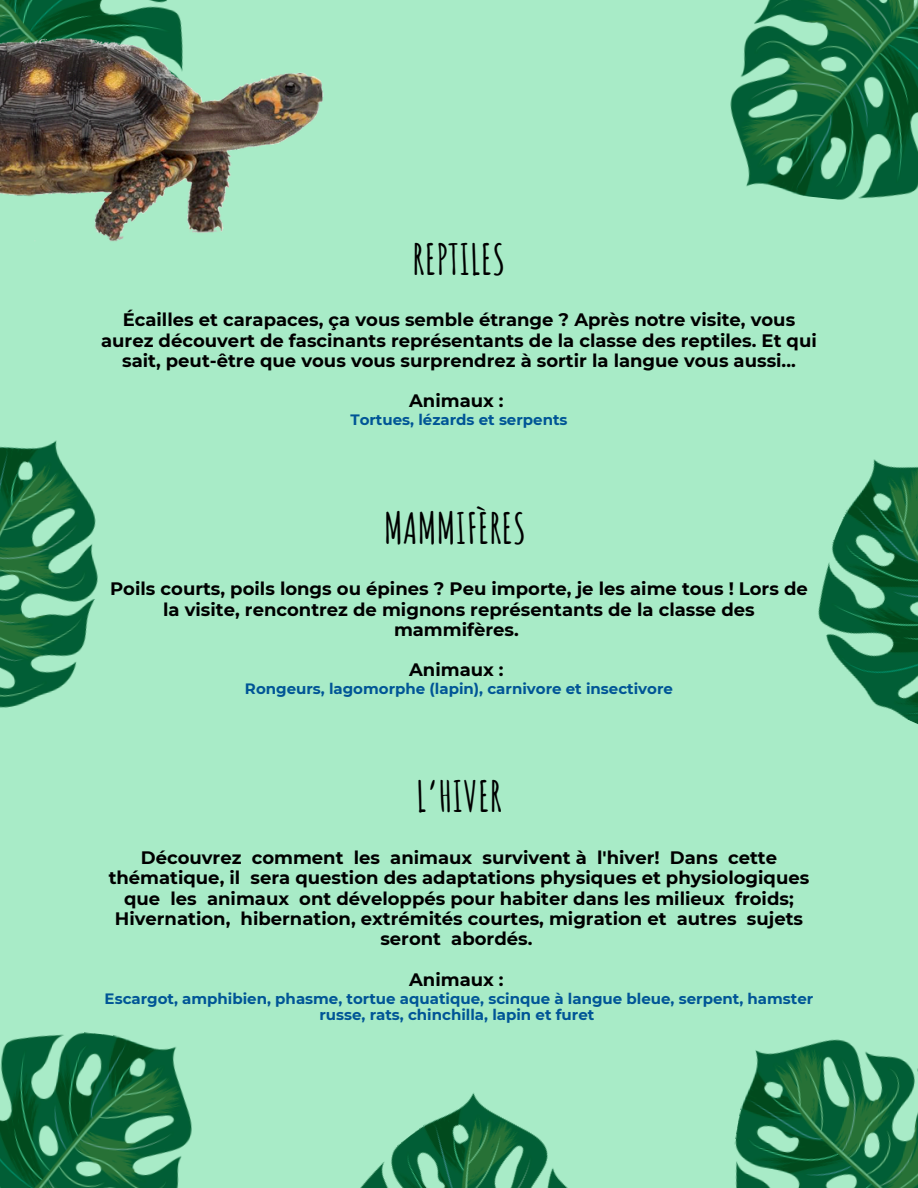
<style>
.page{position:relative;width:918px;height:1188px;background:#a8ebc7}
.page>*{position:absolute;margin:0;border:0;box-sizing:border-box;transform-origin:0 0}
.t1{font:700 42px "Amatic SC";color:#000}
.t2{font:700 18px/20.2px "Montserrat";color:#000;text-align:center}
.t3{font:700 15px/16.8px "Montserrat";color:#005596;text-align:center}
</style>
<div class="page">
<img style="left:730px;top:0;width:188px;height:200px">
<img style="left:734px;top:1039px;width:184px;height:149px">
<img style="left:0;top:1032px;width:192px;height:156px">
<img style="left:0;top:440px;width:98px;height:268px">
<img style="left:818px;top:459px;width:100px;height:265px">
<img style="left:0;top:0;width:324px;height:241px">
<img style="left:360px;top:1093px;width:208px;height:95px">
<p class="t1" style="left:413px;top:232px;width:94px">REPTILES</p>
<p class="t2" style="left:101px;top:310px;width:717px">Écailles et carapaces, ça vous semble étrange ? Après notre visite, vous aurez découvert de fascinants représentants de la classe des reptiles. Et qui sait, peut-être que vous vous surprendrez à sortir la langue vous aussi...</p>
<p class="t2" style="left:409px;top:391px;width:96px">Animaux :</p>
<p class="t3" style="left:350px;top:412px;width:219px">Tortues, lézards et serpents</p>
<h1 class="t1" style="left:384px;top:501px;width:144px">MAMMIFÈRES</h1>
<h1 class="t2" style="left:110px;top:579px;width:699px">Poils courts, poils longs ou épines ? Peu importe, je les aime tous ! Lors de la visite, rencontrez de mignons représentants de la classe des mammifères.</h1>
<p class="t2" style="left:409px;top:660px;width:96px">Animaux :</p>
<p class="t3" style="left:245px;top:681px;width:429px">Rongeurs, lagomorphe (lapin), carnivore et insectivore</p>
<p class="t1" style="left:416px;top:770px;width:87px">L’HIVER</p>
<p class="t2" style="left:109px;top:848px;width:702px">Découvrez comment les animaux survivent à l'hiver! Dans cette thématique, il sera question des adaptations physiques et physiologiques que les animaux ont développés pour habiter dans les milieux froids; Hivernation, hibernation, extrémités courtes, migration et autres sujets seront abordés.</p>
<p class="t2" style="left:409px;top:969px;width:96px">Animaux :</p>
<h1 class="t3" style="left:105px;top:990px;width:710px">Escargot, amphibien, phasme, tortue aquatique, scinque à langue bleue, serpent, hamster russe, rats, chinchilla, lapin et furet</h1>
</div>
